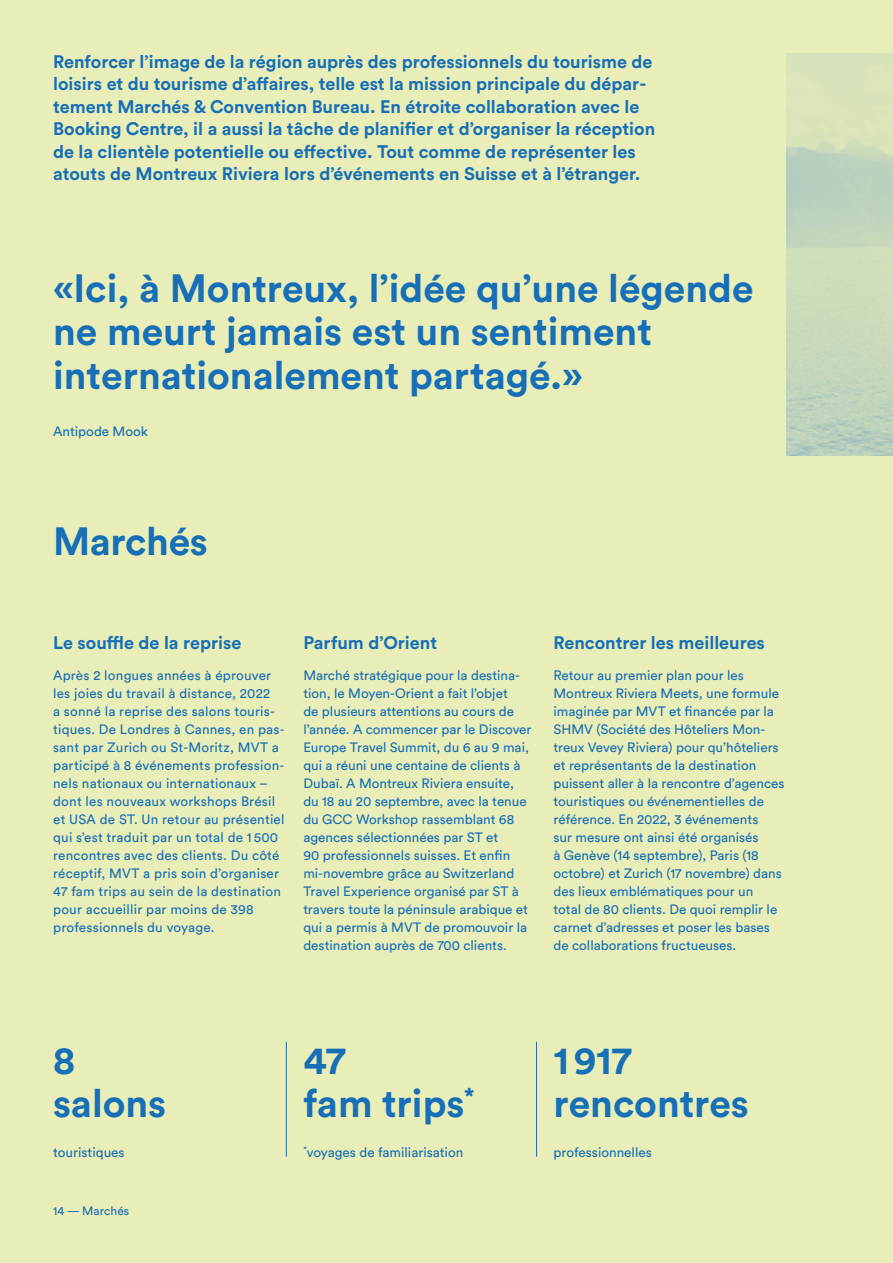
<style>
.page{position:relative;width:893px;height:1263px;background:#e9eeb9}
.page>*{position:absolute;margin:0;border:0;box-sizing:border-box;transform-origin:0 0}
.t1{font:700 39px/43.5px "Circular Pro";color:#176fb7}
.t2{font:700 18px/22.5px "Circular Pro";color:#176fb7}
.t3{font:13.5px/18px "Circular Pro";color:#176fb7}
.t4{font:12px "Circular Pro";color:#176fb7}
</style>
<div class="page">
<hr style="left:286px;top:1042px;width:1px;height:115px;background:#176fb7">
<hr style="left:536px;top:1042px;width:1px;height:115px;background:#176fb7">
<p class="t2" style="left:53px;top:49px;width:604px">Renforcer l’image de la région auprès des professionnels du tourisme de loisirs et du tourisme d’affaires, telle est la mission principale du dépar&shy;tement Marchés &amp; Convention Bureau. En étroite collaboration avec le Booking Centre, il a aussi la tâche de planifier et d’organiser la réception de la clientèle potentielle ou effective. Tout comme de représenter les atouts de Montreux Riviera lors d’événements en Suisse et à l’étranger.</p>
<h1 class="t1" style="left:53px;top:265px;width:702px">«Ici, à Montreux, l’idée qu’une légende ne meurt jamais est un sentiment internationalement partagé.»</h1>
<p class="t3" style="left:53px;top:422px;width:96px">Antipode Mook</p>
<h1 class="t1" style="left:53px;top:518px;width:156px">Marchés</h1>
<h2 class="t2" style="left:53px;top:631px;width:190px">Le souffle de la reprise</h2>
<p class="t3" style="left:53px;top:665px;width:233px">Après 2 longues années à éprouver les joies du travail à distance, 2022<br>a sonné la reprise des salons touris&shy;tiques. De Londres à Cannes, en pas&shy;sant par Zurich ou St-Moritz, MVT a participé à 8 événements profession&shy;nels nationaux ou internationaux – dont les nouveaux workshops Brésil et USA de ST. Un retour au présentiel qui s’est traduit par un total de 1 500 rencontres avec des clients. Du côté réceptif, MVT a pris soin d’organiser 47 fam trips au sein de la destination pour accueillir par moins de 398 professionnels du voyage.</p>
<h2 class="t2" style="left:303px;top:631px;width:135px">Parfum d’Orient</h2>
<p class="t3" style="left:303px;top:665px;width:230px">Marché stratégique pour la destina&shy;tion, le Moyen-Orient a fait l’objet<br>de plusieurs attentions au cours de l’année. A commencer par le Discover Europe Travel Summit, du 6 au 9 mai, qui a réuni une centaine de clients à Dubaï. A Montreux Riviera ensuite, du 18 au 20 septembre, avec la tenue du GCC Workshop rassemblant 68 agences sélectionnées par ST et<br>90 professionnels suisses. Et enfin mi-novembre grâce au Switzerland Travel Experience organisé par ST à travers toute la péninsule arabique et qui a permis à MVT de promouvoir la destination auprès de 700 clients.</p>
<h2 class="t2" style="left:553px;top:631px;width:213px">Rencontrer les meilleures</h2>
<p class="t3" style="left:553px;top:665px;width:233px">Retour au premier plan pour les Montreux Riviera Meets, une formule imaginée par MVT et financée par la SHMV (Société des Hôteliers Mon&shy;treux Vevey Riviera) pour qu’hôteliers et représentants de la destination puissent aller à la rencontre d’agences touristiques ou événementielles de référence. En 2022, 3 événements<br>sur mesure ont ainsi été organisés<br>à Genève (14 septembre), Paris (18 octobre) et Zurich (17 novembre) dans des lieux emblématiques pour un<br>total de 80 clients. De quoi remplir le carnet d’adresses et poser les bases de collaborations fructueuses.</p>
<h1 class="t1" style="left:53px;top:1037px;width:115px">8 salons</h1>
<p class="t3" style="left:53px;top:1142px;width:73px">touristiques</p>
<p class="t4" style="left:53px;top:1202px;width:78px">14 — Marchés</p>
<h1 class="t1" style="left:303px;top:1037px;width:173px">47<br>fam trips<sup>*</sup></h1>
<p class="t3" style="left:303px;top:1142px;width:162px"><sup>*</sup>voyages de familiarisation</p>
<h1 class="t1" style="left:553px;top:1037px;width:197px">1917 rencontres</h1>
<p class="t3" style="left:553px;top:1142px;width:100px">professionnelles</p>
</div>
